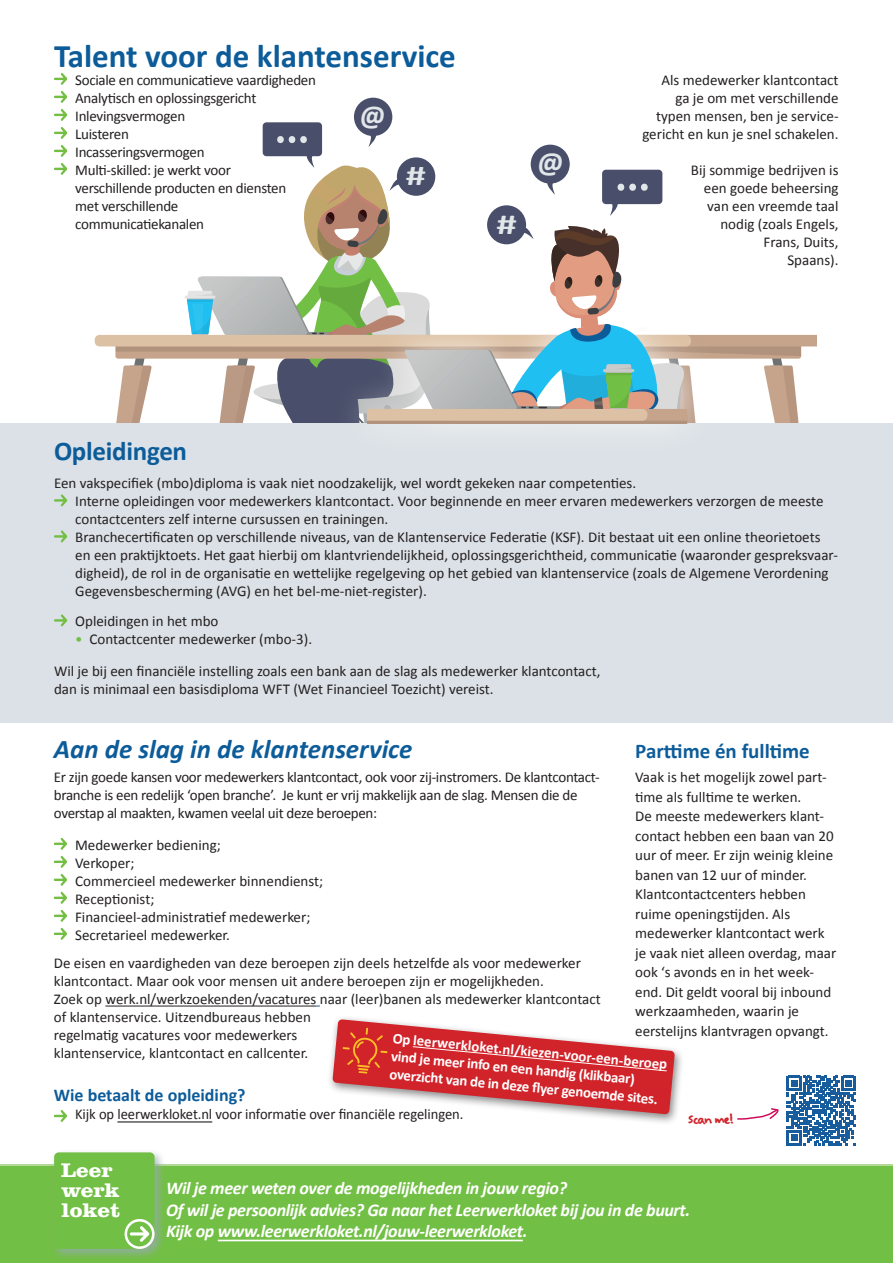
<style>
.page{position:relative;width:893px;height:1263px;background:#fff}
.page>*{position:absolute;margin:0;border:0;box-sizing:border-box;transform-origin:0 0}
.t1{font:700 33px "Calibri";color:#0d5c9a}
.t2{font:700 29.25px "Calibri";color:#e1e6e9}
.t3{font:700 29.25px "Calibri";color:#e1e6e9;scale:1.4 1}
.t4{font:700 28.8px "Calibri";color:#e1e6e9}
.t5{font:700 28.8px "Calibri";color:#e1e6e9;scale:1.4 1}
.t6{font:italic 700 27px "Calibri";color:#0d5c9a}
.t7{font:700 27px "Calibri";letter-spacing:-.01em;color:#0d5c9a}
.t8{font:700 21px "Calibri";color:#0d5c9a}
.t9{font:700 20.55px/19.6px "Clarendon LT Std";color:#fff;scale:1.11 1}
.t10{font:italic 700 18px/21.6px "Calibri";letter-spacing:-.02em;color:#fff}
.t11{font:700 18px "Calibri";color:#0d5c9a}
.t12{font:700 16.35px "Felt Tip Woman";color:#d1232a}
.t13{font:15px/18px "Calibri";color:#231f20}
.t14{font:15px/18px "Calibri";letter-spacing:-.02em;color:#231f20}
.t15{font:700 14.85px/17.9px "Calibri";color:#fff}
.s1{color:#72bf45}
</style>
<div class="page">
<div style="left:263px;top:122px;width:59px;height:34px;background:#494f6a;border-radius:4px"></div>
<div style="left:300px;top:136px;width:7px;height:7px;background:#e1e6e9;border-radius:50%"></div>
<div style="left:289px;top:136px;width:6px;height:7px;background:#e1e6e9;border-radius:50%"></div>
<div style="left:277px;top:136px;width:7px;height:7px;background:#e1e6e9;border-radius:50%"></div>
<div style="left:354px;top:98px;width:38px;height:38px;background:#494f6a;border-radius:50%"></div>
<div style="left:0;top:423px;width:893px;height:300px;background:#dbe1e6"></div>
<hr style="left:0;top:1164px;width:893px;height:3px;background:#b4d996">
<div style="left:0;top:1167px;width:893px;height:96px;background:#72bf45"></div>
<hr style="left:218px;top:1240px;width:305px;height:1px;background:#fff">
<svg style="left:54px;top:494px;width:13px;height:13px"></svg>
<svg style="left:54px;top:530px;width:13px;height:13px"></svg>
<svg style="left:54px;top:614px;width:13px;height:13px"></svg>
<svg style="left:54px;top:73px;width:13px;height:12px"></svg>
<svg style="left:54px;top:91px;width:13px;height:12px"></svg>
<svg style="left:54px;top:109px;width:13px;height:12px"></svg>
<svg style="left:54px;top:127px;width:13px;height:12px"></svg>
<svg style="left:54px;top:145px;width:13px;height:12px"></svg>
<svg style="left:54px;top:163px;width:13px;height:12px"></svg>
<hr style="left:105px;top:1005px;width:211px;height:1px;background:#231f20">
<hr style="left:117px;top:1121px;width:95px;height:1px;background:#231f20">
<svg style="left:54px;top:837px;width:13px;height:103px"></svg>
<svg style="left:54px;top:1110px;width:13px;height:12px"></svg>
<div style="left:333px;top:111px;width:388px;height:349px;background:#fff"></div>
<div style="left:531px;top:145px;width:39px;height:39px;background:#494f6a;border-radius:50%"></div>
<svg style="left:94px;top:155px;width:722px;height:305px"></svg>
<div style="left:50px;top:1149px;width:116px;height:111px;background:#99aab3;opacity:.75"></div>
<svg style="left:54px;top:1152px;width:101px;height:97px"></svg>
<div style="left:327px;top:1015px;width:357px;height:111px;background:#231f20;opacity:.53"></div>
<svg style="left:332px;top:1019px;width:343px;height:95px"></svg>
<svg style="left:787px;top:1076px;width:69px;height:69px"></svg>
<svg style="left:737px;top:1108px;width:42px;height:12px"></svg>
<h1 class="t1" style="left:54px;top:33px;width:403px">Talent voor de klantenservice</h1>
<p class="t14" style="left:75px;top:70px;width:242px">Sociale en communicatieve vaardigheden<br>Analytisch en oplossingsgericht<br>Inlevingsvermogen<br>Luisteren<br>Incasseringsvermogen<br>Multi-skilled: je werkt voor<br>verschillende producten en diensten<br>met verschillende<br>communicatiekanalen</p>
<h3 class="t4" style="left:360px;top:95px;width:27px">@</h3>
<h3 class="t5" style="left:406px;top:155px;width:16px">#</h3>
<h2 class="t3" style="left:496px;top:203px;width:16px">#</h2>
<h2 class="t2" style="left:537px;top:142px;width:28px">@</h2>
<h3 class="t7" style="left:54px;top:432px;width:135px">Opleidingen</h3>
<p class="t13" style="left:642px;top:71px;width:198px;text-align:right">Als medewerker klantcontact<br>ga je om met verschillende typen mensen, ben je service&shy;gericht en kun je snel schakelen.</p>
<p class="t13" style="left:691px;top:161px;width:149px;text-align:right">Bij sommige bedrijven is een goede beheersing van een vreemde taal nodig (zoals Engels,<br>Frans, Duits,<br>Spaans).</p>
<p class="t13" style="left:75px;top:474px;width:764px;text-indent:-21px">Een vakspecifiek (mbo)diploma is vaak niet noodzakelijk, wel wordt gekeken naar competenties.<br>Interne opleidingen voor medewerkers klantcontact. Voor beginnende en meer ervaren medewerkers verzorgen de meeste contactcenters zelf interne cursussen en trainingen.<br>Branchecertificaten op verschillende niveaus, van de Klantenservice Federatie (KSF). Dit bestaat uit een online theorietoets en een praktijktoets. Het gaat hierbij om klantvriendelijkheid, oplossingsgerichtheid, communicatie (waaronder gespreksvaar&shy;digheid), de rol in de organisatie en wettelijke regelgeving op het gebied van klantenservice (zoals de Algemene Verordening Gegevensbescherming (AVG) en het bel-me-niet-register).</p>
<p class="t13" style="left:75px;top:612px;width:145px">Opleidingen in het mbo</p>
<p class="t13" style="left:54px;top:623px;width:548px;line-height:31.5px;text-indent:21px"><span class="s1">•</span> Contactcenter medewerker (mbo-3).<br>Wil je bij een financiële instelling zoals een bank aan de slag als medewerker klantcontact,</p>
<p class="t13" style="left:54px;top:679px;width:441px">dan is minimaal een basisdiploma WFT (Wet Financieel Toezicht) vereist.</p>
<h3 class="t6" style="left:54px;top:733px;width:360px">Aan de slag in de klantenservice</h3>
<p class="t14" style="left:54px;top:768px;width:547px">Er zijn goede kansen voor medewerkers klantcontact, ook voor zij-instromers. De klantcontact&shy;branche is een redelijk ‘open branche’. Je kunt er vrij makkelijk aan de slag. Mensen die de overstap al maakten, kwamen veelal uit deze beroepen:</p>
<p class="t13" style="left:75px;top:835px;width:250px">Medewerker bediening;<br>Verkoper;<br>Commercieel medewerker binnendienst;<br>Receptionist;<br>Financieel-administratief medewerker;<br>Secretarieel medewerker.</p>
<p class="t13" style="left:54px;top:954px;width:548px">De eisen en vaardigheden van deze beroepen zijn deels hetzelfde als voor medewerker klantcontact. Maar ook voor mensen uit andere beroepen zijn er mogelijkheden.<br>Zoek op werk.nl/werkzoekenden/vacatures naar (leer)banen als medewerker klantcontact of klantenservice. Uitzendbureaus hebben<br>regelmatig vacatures voor medewerkers<br>klantenservice, klantcontact en callcenter.</p>
<p class="t11" style="left:54px;top:1082px;width:193px">Wie betaalt de opleiding?</p>
<p class="t13" style="left:75px;top:1104px;width:390px">Kijk op leerwerkloket.nl voor informatie over financiële regelingen.</p>
<h3 class="t8" style="left:635px;top:736px;width:176px">Parttime én fulltime</h3>
<p class="t13" style="left:635px;top:767px;width:202px;line-height:19.5px">Vaak is het mogelijk zowel part&shy;time als fulltime te werken.<br>De meeste medewerkers klant&shy;contact hebben een baan van 20 uur of meer. Er zijn weinig kleine banen van 12 uur of minder.<br>Klantcontactcenters hebben ruime openingstijden. Als medewerker klantcontact werk je vaak niet alleen overdag, maar ook ‘s avonds en in het week&shy;end. Dit geldt vooral bij inbound werkzaamheden, waarin je eerstelijns klantvragen opvangt.</p>
<p class="t15" style="left:393px;top:1030px;width:277px;rotate:5deg">Op leerwerkloket.nl/kiezen-voor-een-beroep vind je meer info en een handig (klikbaar) overzicht van de in deze fl yer genoemde sites.</p>
<p class="t12" style="left:688px;top:1109px;width:48px;rotate:1deg">Scan me!</p>
<h3 class="t9" style="left:61px;top:1160px;width:55px">Leer werk loket</h3>
<p class="t10" style="left:166px;top:1177px;width:526px">Wil je meer weten over de mogelijkheden in jouw regio?<br>Of wil je persoonlijk advies? Ga naar het Leerwerkloket bij jou in de buurt.<br>Kijk op www.leerwerkloket.nl/jouw-leerwerkloket.</p>
</div>
